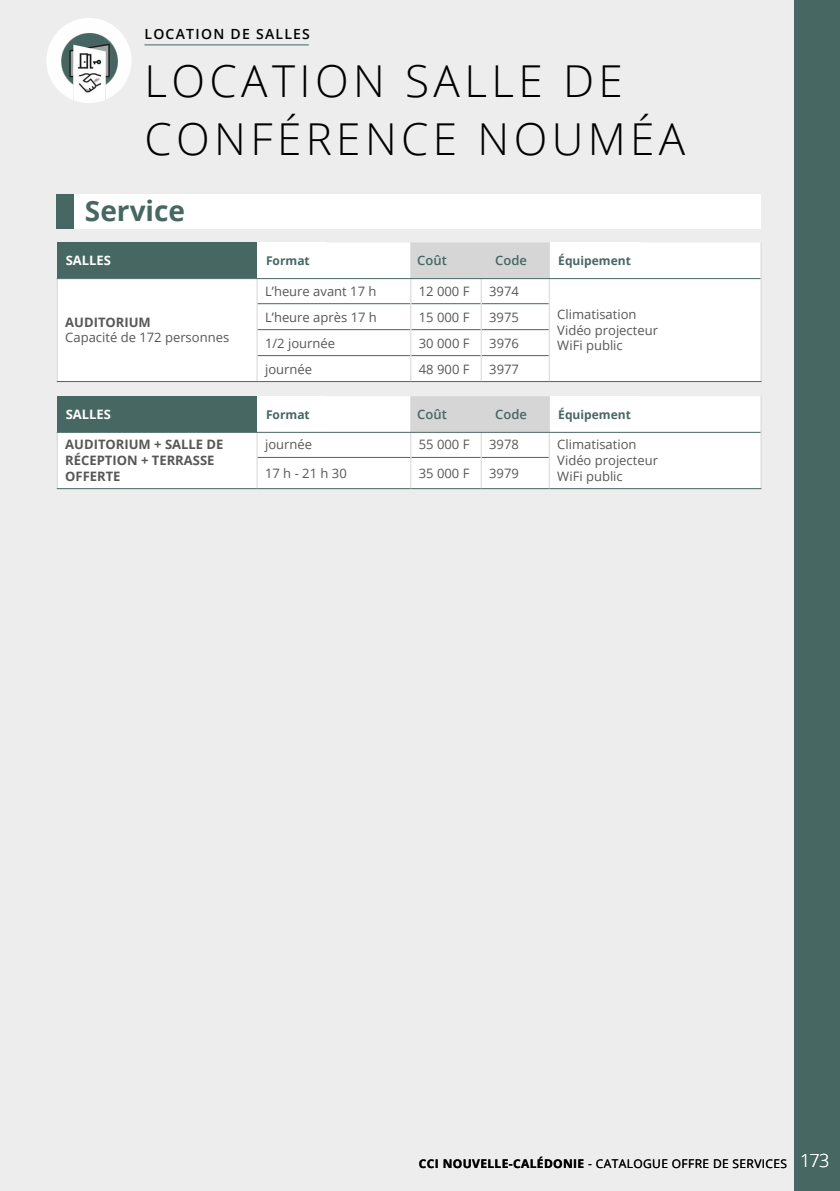
<style>
.page{position:relative;width:840px;height:1191px;background:#fff}
.page>*{position:absolute;margin:0;border:0;box-sizing:border-box;transform-origin:0 0}
.t1{font:300 44px/58px "Open Sans";letter-spacing:.1em;color:#000}
.t2{font:700 28px "Open Sans";color:#476763}
.t3{font:600 14px "Open Sans";letter-spacing:.09em;color:#000}
.t4{font:13px/15.6px "Open Sans";color:#575756}
.t5{font:700 13px/15.6px "Open Sans";color:#575756}
.t6{font:600 13px "Open Sans";color:#476763}
.t7{font:700 13px "Open Sans";color:#fff}
.t8{font:12px "Open Sans";letter-spacing:.03em;color:#000}
.t9{font:700 12px "Open Sans";color:#476763}
.s1{font-weight:700}
.s2{font-weight:300;font-size:18px;color:#fff}
</style>
<div class="page">
<div style="left:0;top:0;width:839px;height:1191px;background:#ededed"></div>
<div style="left:794px;top:0;width:45px;height:1191px;background:#476763"></div>
<img style="left:46px;top:18px;width:85px;height:85px;border-radius:43px">
<hr style="left:144px;top:45px;width:164px;height:1px;background:#466663">
<div style="left:57px;top:194px;width:17px;height:34px;background:#476763"></div>
<div style="left:74px;top:194px;width:686px;height:34px;background:#fff"></div>
<div style="left:58px;top:280px;width:198px;height:101px;background:#fff"></div>
<hr style="left:57px;top:381px;width:200px;height:1px;background:#476763">
<hr style="left:549px;top:381px;width:212px;height:1px;background:#476763">
<hr style="left:257px;top:381px;width:153px;height:1px;background:#476763">
<hr style="left:410px;top:381px;width:71px;height:1px;background:#476763">
<hr style="left:481px;top:381px;width:68px;height:1px;background:#476763">
<svg style="left:57px;top:279px;width:1px;height:102px"></svg>
<svg style="left:256px;top:242px;width:505px;height:139px;background:#f8f9f9"></svg>
<div style="left:57px;top:242px;width:200px;height:36px;background:#476763"></div>
<div style="left:257px;top:242px;width:68px;height:36px;background:#fff"></div>
<div style="left:549px;top:242px;width:91px;height:36px;background:#fff"></div>
<hr style="left:57px;top:278px;width:703px;height:1px;background:#476763">
<hr style="left:57px;top:488px;width:200px;height:1px;background:#476763">
<hr style="left:549px;top:488px;width:212px;height:1px;background:#476763">
<hr style="left:257px;top:488px;width:153px;height:1px;background:#476763">
<hr style="left:410px;top:488px;width:71px;height:1px;background:#476763">
<hr style="left:481px;top:488px;width:68px;height:1px;background:#476763">
<svg style="left:57px;top:396px;width:704px;height:92px;background:#f9f9f9"></svg>
<hr style="left:548px;top:457px;width:1px;height:31px;background:#d6d6d6">
<hr style="left:760px;top:457px;width:1px;height:31px;background:#d6d6d6">
<div style="left:57px;top:396px;width:200px;height:36px;background:#476763"></div>
<div style="left:257px;top:396px;width:68px;height:36px;background:#fff"></div>
<div style="left:549px;top:396px;width:91px;height:36px;background:#fff"></div>
<hr style="left:57px;top:432px;width:703px;height:1px;background:#476763">
<p class="t3" style="left:144px;top:24px;width:167px">LOCATION DE SALLES</p>
<h1 class="t1" style="left:144px;top:51px;width:542px">LOCATION SALLE DE<br>CONFÉRENCE NOUMÉA</h1>
<h2 class="t2" style="left:85px;top:191px;width:102px">Service</h2>
<p class="t7" style="left:66px;top:251px;width:47px">SALLES</p>
<p class="t9" style="left:266px;top:252px;width:45px">Format</p>
<p class="t6" style="left:417px;top:252px;width:31px">Coût</p>
<p class="t6" style="left:495px;top:252px;width:33px">Code</p>
<p class="t9" style="left:558px;top:252px;width:74px">Équipement</p>
<p class="t5" style="left:65px;top:314px;width:87px">AUDITORIUM</p>
<p class="t4" style="left:65px;top:329px;width:165px">Capacité de 172 personnes</p>
<p class="t4" style="left:265px;top:283px;width:113px">L’heure avant 17 h</p>
<p class="t4" style="left:418px;top:283px;width:52px">12 000 F</p>
<p class="t4" style="left:489px;top:283px;width:31px">3974</p>
<p class="t4" style="left:265px;top:309px;width:113px">L’heure après 17 h</p>
<p class="t4" style="left:418px;top:309px;width:52px">15 000 F</p>
<p class="t4" style="left:489px;top:309px;width:31px">3975</p>
<p class="t4" style="left:265px;top:335px;width:72px">1/2 journée</p>
<p class="t4" style="left:418px;top:335px;width:52px">30 000 F</p>
<p class="t4" style="left:489px;top:335px;width:31px">3976</p>
<p class="t4" style="left:265px;top:361px;width:48px">journée</p>
<p class="t4" style="left:418px;top:361px;width:52px">48 900 F</p>
<p class="t4" style="left:489px;top:361px;width:31px">3977</p>
<p class="t4" style="left:557px;top:306px;width:102px">Climatisation<br>Vidéo projecteur<br>WiFi public</p>
<p class="t7" style="left:66px;top:405px;width:47px">SALLES</p>
<p class="t9" style="left:266px;top:406px;width:45px">Format</p>
<p class="t6" style="left:417px;top:405px;width:31px">Coût</p>
<p class="t6" style="left:495px;top:405px;width:33px">Code</p>
<p class="t9" style="left:558px;top:406px;width:74px">Équipement</p>
<p class="t5" style="left:65px;top:436px;width:160px">AUDITORIUM + SALLE DE<br>RÉCEPTION + TERRASSE<br>OFFERTE</p>
<p class="t4" style="left:265px;top:436px;width:48px">journée</p>
<p class="t4" style="left:418px;top:436px;width:52px">55 000 F</p>
<p class="t4" style="left:489px;top:436px;width:31px">3978</p>
<p class="t4" style="left:557px;top:436px;width:102px">Climatisation<br>Vidéo projecteur</p>
<p class="t4" style="left:265px;top:465px;width:83px">17 h - 21 h 30</p>
<p class="t4" style="left:418px;top:465px;width:52px">35 000 F</p>
<p class="t4" style="left:489px;top:465px;width:31px">3979</p>
<p class="t4" style="left:557px;top:468px;width:67px">WiFi public</p>
<p class="t8" style="left:418px;top:1155px;width:411px"><span class="s1">CCI NOUVELLE-CALÉDONIE</span> - CATALOGUE OFFRE DE SERVICES <span class="s2">173</span></p>
</div>
